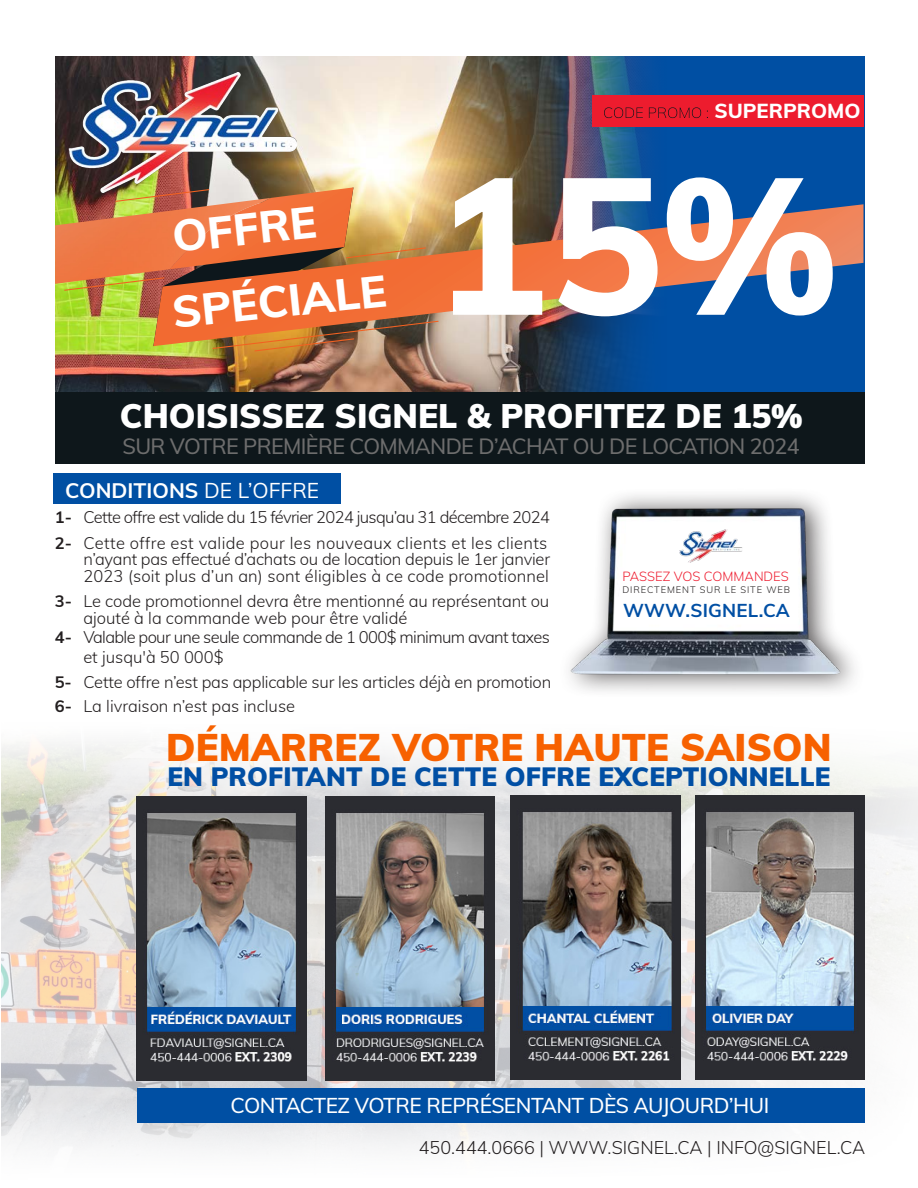
<style>
.page{position:relative;width:918px;height:1188px;background:#fff}
.page>*{position:absolute;margin:0;border:0;box-sizing:border-box;transform-origin:0 0}
.t1{font:800 191.85px "Mulish";color:#fff}
.t2{font:800 44.4px/75.6px "Mulish";color:#fff}
.t3{font:900 37.65px "Mulish";letter-spacing:.005em;color:#f76100}
.t4{font:900 33.3px "Mulish";color:#fff}
.t5{font:900 25.95px "Mulish";letter-spacing:.005em;color:#014fa4}
.t6{font:500 21.6px "Mulish";letter-spacing:-.03em;color:#6d6d6d}
.t7{font:500 21px "Mulish";letter-spacing:-.025em;color:#fff}
.t8{font:700 21px "Mulish";color:#fff}
.t9{font:800 20.25px "Mulish";color:#fff}
.t10{font:700 18.75px "Mulish";letter-spacing:.01em;color:#014fa4}
.t11{font:300 18px "Mulish";color:#231f20}
.t12{font:300 16.5px/16.5px "Mulish";letter-spacing:-.01em;color:#231f20}
.t13{font:300 16.5px/19.5px "Mulish";letter-spacing:-.04em;color:#231f20}
.t14{font:300 16.5px "Mulish";letter-spacing:.02em;color:#231f20}
.t15{font:300 16.5px "Mulish";letter-spacing:.01em;color:#231f20}
.t16{font:300 13.05px "Mulish";color:#ee1b2e}
.t17{font:300 9.3px "Mulish";letter-spacing:.1em;color:#231f20}
.s1{font-weight:400}
.s2{font-weight:700}
</style>
<div class="page">
<div style="left:55px;top:57px;width:809px;height:340px;background:#004fa3"></div>
<img style="left:1px;top:744px;width:917px;height:405px">
<img style="left:55px;top:56px;width:620px;height:336px">
<svg style="left:439px;top:204px;width:425px;height:142px"></svg>
<img style="left:55px;top:187px;width:384px;height:164px">
<img style="left:69px;top:73px;width:228px;height:120px">
<div style="left:592px;top:95px;width:272px;height:32px;background:#ed1c2e"></div>
<svg style="left:604px;top:107px;width:39px;height:11px"></svg>
<svg style="left:649px;top:107px;width:52px;height:11px"></svg>
<div style="left:55px;top:392px;width:809px;height:72px;background:#0e171b"></div>
<div style="left:54px;top:474px;width:287px;height:30px;background:#004fa3"></div>
<img style="left:569px;top:494px;width:286px;height:198px">
<img style="left:679px;top:529px;width:63px;height:34px">
<img style="left:137px;top:796px;width:169px;height:284px">
<img style="left:325px;top:797px;width:169px;height:283px">
<img style="left:511px;top:796px;width:169px;height:283px">
<img style="left:695px;top:796px;width:170px;height:283px">
<div style="left:137px;top:1088px;width:728px;height:35px;background:#004fa3"></div>
<h2 class="t2" style="left:160px;top:198px;width:217px;rotate:-6deg">OFFRE<br>SPÉCIALE</h2>
<p class="t9" style="left:714px;top:96px;width:148px">SUPERPROMO</p>
<h1 class="t1" style="left:433px;top:106px;width:404px">15%</h1>
<p class="t4" style="left:120px;top:392px;width:684px">CHOISISSEZ SIGNEL &amp; PROFITEZ DE 15%</p>
<p class="t6" style="left:122px;top:431px;width:679px">SUR VOTRE PREMIÈRE COMMANDE D’ACHAT OU DE LOCATION 2024</p>
<p class="t8" style="left:65px;top:475px;width:256px">CONDITIONS <span class="s1">DE L’OFFRE</span></p>
<p class="t13" style="left:55px;top:507px;width:497px"><span class="s2">1-</span> Cette offre est valide du 15 février 2024 jusqu’au 31 décembre 2024</p>
<p class="t14" style="left:55px;top:531px;width:494px"><span class="s2">2-</span> Cette offre est valide pour les nouveaux clients et les clients</p>
<p class="t12" style="left:83px;top:550px;width:468px">n’ayant pas effectué d’achats ou de location depuis le 1er janvier</p>
<p class="t15" style="left:83px;top:564px;width:467px">2023 (soit plus d’un an) sont éligibles à ce code promotionnel</p>
<p class="t12" style="left:83px;top:592px;width:467px;text-indent:-28px"><span class="s2">3-</span> Le code promotionnel devra être mentionné au représentant ou ajouté à la commande web pour être validé</p>
<p class="t13" style="left:83px;top:627px;width:468px;text-indent:-28px"><span class="s2">4-</span> Valable pour une seule commande de 1 000$ minimum avant taxes et jusqu′à 50 000$</p>
<p class="t12" style="left:55px;top:673px;width:498px"><span class="s2">5-</span> Cette offre n’est pas applicable sur les articles déjà en promotion</p>
<p class="t12" style="left:55px;top:697px;width:242px"><span class="s2">6-</span> La livraison n’est pas incluse</p>
<p class="t16" style="left:622px;top:567px;width:168px">PASSEZ VOS COMMANDES</p>
<p class="t17" style="left:622px;top:583px;width:169px">DIRECTEMENT SUR LE SITE WEB</p>
<p class="t10" style="left:623px;top:596px;width:168px">WWW.SIGNEL.CA</p>
<p class="t3" style="left:166px;top:720px;width:667px">DÉMARREZ VOTRE HAUTE SAISON</p>
<p class="t5" style="left:167px;top:758px;width:665px">EN PROFITANT DE CETTE OFFRE EXCEPTIONNELLE</p>
<p class="t7" style="left:230px;top:1090px;width:540px">CONTACTEZ VOTRE REPRÉSENTANT DÈS AUJOURD’HUI</p>
<p class="t11" style="left:419px;top:1134px;width:448px">450.444.0666 | WWW.SIGNEL.CA | INFO@SIGNEL.CA</p>
</div>
